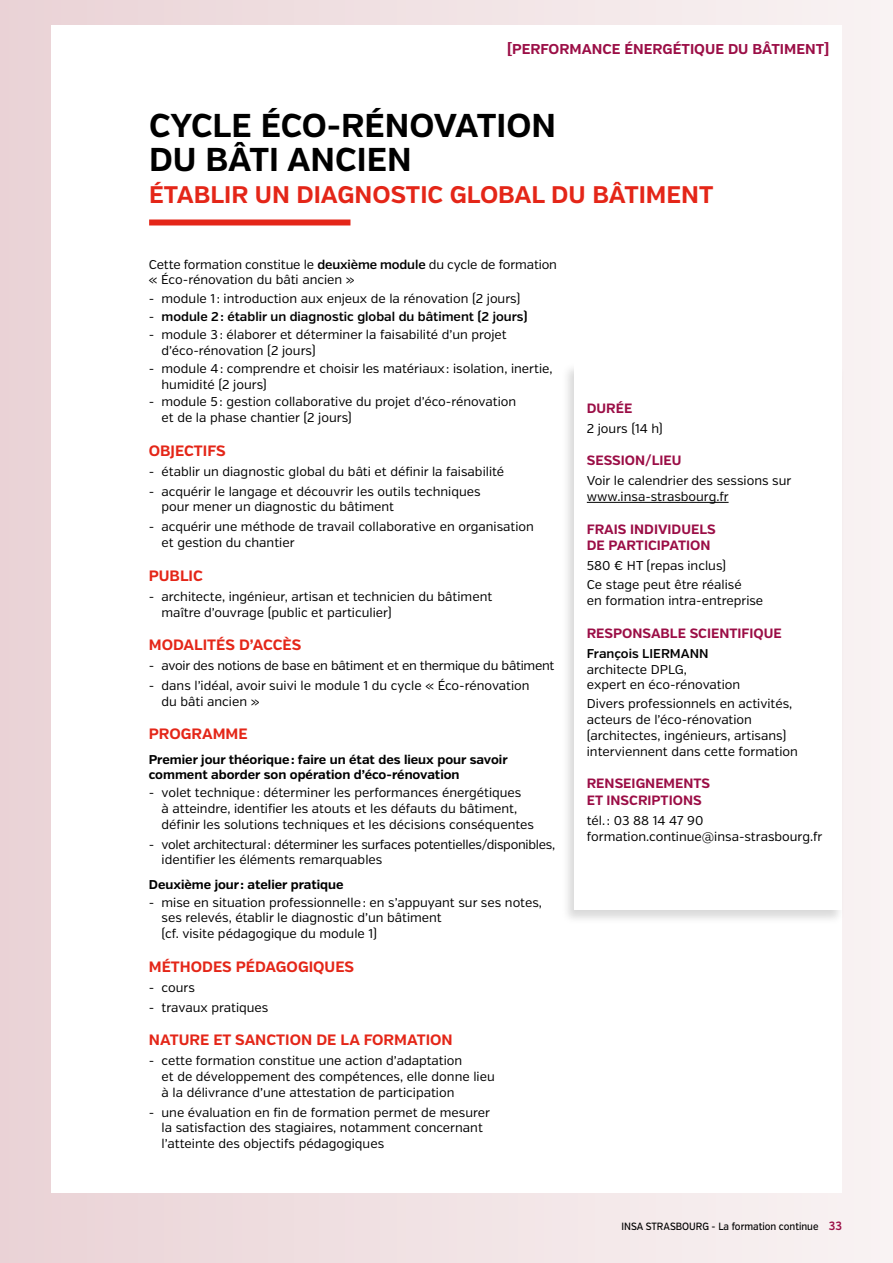
<style>
.page{position:relative;width:893px;height:1263px;background:#fff}
.page>*{position:absolute;margin:0;border:0;box-sizing:border-box;transform-origin:0 0}
.t1{font:700 33px/34.5px "Verb";color:#000}
.t2{font:700 24px "Verb";color:#e42618}
.t3{font:700 15px "Verb";color:#e42618}
.t4{font:700 14.25px "Verb";color:#9b0e46}
.t5{font:700 13.5px/16.5px "Verb";color:#9b0e46}
.t6{font:12.75px/15.8px "Verb";color:#000}
.t7{font:12.75px/15.8px "Verb";letter-spacing:-.02em;color:#000}
.t8{font:700 12.75px/15.8px "Verb";color:#000}
.t9{font:600 12.75px "Verb";color:#000}
.t10{font:500 10.5px "Verb";color:#000;scale:.9 1}
.s1{font-weight:600}
.s2{font-weight:400}
.s3{font-weight:600;font-size:12px;color:#9b0e46}
</style>
<div class="page">
<div style="left:0;top:0;width:893px;height:1263px;background:linear-gradient(to right,#ead3d6,#f9f3f3)"></div>
<div style="left:51px;top:26px;width:791px;height:1167px;background:#fff"></div>
<div style="left:149px;top:219px;width:201px;height:6px;background:#e42618"></div>
<div style="left:561px;top:362px;width:285px;height:563px;background:#000;opacity:.15"></div>
<div style="left:574px;top:364px;width:268px;height:546px;background:#fff"></div>
<hr style="left:587px;top:502px;width:142px;height:1px;background:#000">
<p class="t4" style="left:507px;top:40px;width:323px">[PERFORMANCE ÉNERGÉTIQUE DU BÂTIMENT]</p>
<h1 class="t1" style="left:149px;top:109px;width:408px">CYCLE ÉCO-RÉNOVATION<br>DU BÂTI ANCIEN</h1>
<h2 class="t2" style="left:149px;top:180px;width:566px">ÉTABLIR UN DIAGNOSTIC GLOBAL DU BÂTIMENT</h2>
<p class="t6" style="left:149px;top:256px;width:410px">Cette formation constitue le <span class="s1">deuxième module</span> du cycle de formation « Éco-rénovation du bâti ancien »</p>
<p class="t6" style="left:149px;top:291px;width:373px">- module 1: introduction aux enjeux de la rénovation (2 jours)</p>
<p class="t9" style="left:149px;top:309px;width:380px"><span class="s2">-</span> module 2: établir un diagnostic global du bâtiment (2 jours)</p>
<p class="t6" style="left:162px;top:327px;width:347px;text-indent:-13px">- module 3: élaborer et déterminer la faisabilité d’un projet d’éco-rénovation (2 jours)</p>
<p class="t6" style="left:162px;top:361px;width:393px;text-indent:-13px">- module 4: comprendre et choisir les matériaux: isolation, inertie, humidité (2 jours)</p>
<p class="t6" style="left:162px;top:394px;width:356px;text-indent:-13px">- module 5: gestion collaborative du projet d’éco-rénovation et de la phase chantier (2 jours)</p>
<p class="t3" style="left:149px;top:441px;width:78px">OBJECTIFS</p>
<p class="t6" style="left:149px;top:464px;width:357px">- établir un diagnostic global du bâti et définir la faisabilité</p>
<p class="t6" style="left:162px;top:484px;width:321px;text-indent:-13px">- acquérir le langage et découvrir les outils techniques pour mener un diagnostic du bâtiment</p>
<p class="t6" style="left:162px;top:519px;width:374px;text-indent:-13px">- acquérir une méthode de travail collaborative en organisation et gestion du chantier</p>
<p class="t3" style="left:149px;top:566px;width:56px">PUBLIC</p>
<p class="t6" style="left:162px;top:589px;width:332px;text-indent:-13px">- architecte, ingénieur, artisan et technicien du bâtiment maître d’ouvrage (public et particulier)</p>
<p class="t3" style="left:149px;top:636px;width:154px">MODALITÉS D’ACCÈS</p>
<p class="t7" style="left:149px;top:658px;width:407px">- avoir des notions de base en bâtiment et en thermique du bâtiment</p>
<p class="t6" style="left:162px;top:678px;width:370px;text-indent:-13px">- dans l’idéal, avoir suivi le module 1 du cycle « Éco-rénovation du bâti ancien »</p>
<p class="t3" style="left:149px;top:725px;width:100px">PROGRAMME</p>
<p class="t8" style="left:149px;top:751px;width:360px">Premier jour théorique: faire un état des lieux pour savoir comment aborder son opération d’éco-rénovation</p>
<p class="t6" style="left:162px;top:785px;width:374px;text-indent:-13px">- volet technique: déterminer les performances énergétiques<br>à atteindre, identifier les atouts et les défauts du bâtiment, définir les solutions techniques et les décisions conséquentes</p>
<p class="t7" style="left:162px;top:836px;width:395px;text-indent:-13px">- volet architectural: déterminer les surfaces potentielles/disponibles, identifier les éléments remarquables</p>
<p class="t8" style="left:149px;top:876px;width:196px">Deuxième jour: atelier pratique</p>
<p class="t6" style="left:162px;top:894px;width:382px;text-indent:-13px">- mise en situation professionnelle: en s’appuyant sur ses notes, ses relevés, établir le diagnostic d’un bâtiment<br>(cf. visite pédagogique du module 1)</p>
<p class="t3" style="left:149px;top:957px;width:207px">MÉTHODES PÉDAGOGIQUES</p>
<p class="t6" style="left:149px;top:979px;width:48px">- cours</p>
<p class="t6" style="left:149px;top:999px;width:121px">- travaux pratiques</p>
<p class="t3" style="left:149px;top:1031px;width:305px">NATURE ET SANCTION DE LA FORMATION</p>
<p class="t6" style="left:162px;top:1053px;width:335px;text-indent:-13px">- cette formation constitue une action d’adaptation<br>et de développement des compétences, elle donne lieu à la délivrance d’une attestation de participation</p>
<p class="t6" style="left:162px;top:1104px;width:330px;text-indent:-13px">- une évaluation en fin de formation permet de mesurer la satisfaction des stagiaires, notamment concernant l’atteinte des objectifs pédagogiques</p>
<p class="t5" style="left:587px;top:400px;width:47px">DURÉE</p>
<p class="t6" style="left:587px;top:420px;width:78px">2 jours (14 h)</p>
<p class="t5" style="left:587px;top:453px;width:96px">SESSION/LIEU</p>
<p class="t6" style="left:587px;top:473px;width:206px">Voir le calendrier des sessions sur www.insa-strasbourg.fr</p>
<p class="t5" style="left:587px;top:521px;width:130px">FRAIS INDIVIDUELS<br>DE PARTICIPATION</p>
<p class="t6" style="left:587px;top:556px;width:156px;line-height:19.2px">580 € HT (repas inclus)<br>Ce stage peut être réalisé</p>
<p class="t6" style="left:587px;top:593px;width:178px">en formation intra-entreprise</p>
<p class="t5" style="left:587px;top:625px;width:197px">RESPONSABLE SCIENTIFIQUE</p>
<p class="t9" style="left:587px;top:646px;width:123px">François LIERMANN</p>
<p class="t6" style="left:587px;top:661px;width:155px">architecte DPLG,<br>expert en éco-rénovation</p>
<p class="t6" style="left:587px;top:696px;width:213px">Divers professionnels en activités, acteurs de l’éco-rénovation (architectes, ingénieurs, artisans) interviennent dans cette formation</p>
<p class="t5" style="left:587px;top:776px;width:125px">RENSEIGNEMENTS<br>ET INSCRIPTIONS</p>
<p class="t6" style="left:587px;top:813px;width:237px">tél.: 03 88 14 47 90 formation.continue@insa-strasbourg.fr</p>
<p class="t10" style="left:621px;top:1220px;width:246px">INSA STRASBOURG - La formation continue <span class="s3">33</span></p>
</div>
